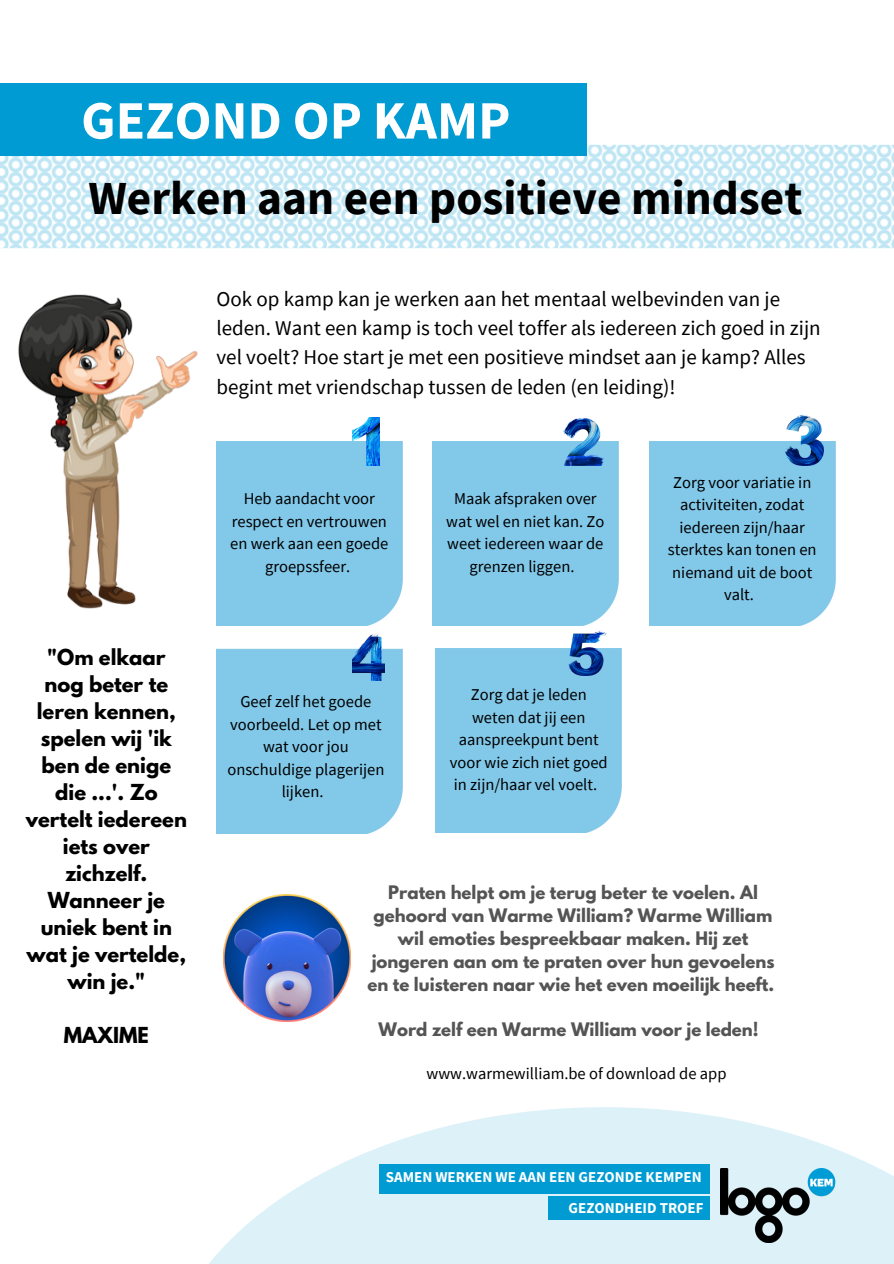
<style>
.page{position:relative;width:894px;height:1264px;background:#fff}
.page>*{position:absolute;margin:0;border:0;box-sizing:border-box;transform-origin:0 0}
.t1{font:700 54px "Source Sans Pro";color:#fff}
.t2{font:700 47.25px "Source Sans Pro";color:#000}
.t3{font:21px/29.2px "Source Sans Pro";color:#000}
.t4{font:700 19.5px/27px "League Spartan";color:#000;text-align:center}
.t5{font:16.5px/22.5px "Source Sans Pro";color:#000;text-align:center}
.t6{font:700 16.5px/23px "League Spartan";color:#545454;text-align:center}
.t7{font:700 15px/30.3px "Source Sans Pro";color:#fff;text-align:right}
</style>
<div class="page">
<svg style="left:210px;top:1107px;width:683px;height:156px;fill:#dcf1f8"></svg>
<img style="left:720px;top:1168px;width:115px;height:74px">
<div style="left:379px;top:1163px;width:330px;height:30px;background:#009bd2"></div>
<div style="left:548px;top:1196px;width:161px;height:23px;background:#009bd2"></div>
<img style="left:0;top:140px;width:893px;height:109px">
<div style="left:0;top:83px;width:586px;height:73px;background:#009bd2"></div>
<div style="left:216px;top:649px;width:186px;height:184px;background:#81c8e9"></div>
<div style="left:216px;top:441px;width:186px;height:185px;background:#81c8e9"></div>
<div style="left:649px;top:441px;width:186px;height:185px;background:#81c8e9"></div>
<div style="left:436px;top:648px;width:185px;height:184px;background:#81c8e9"></div>
<img style="left:223px;top:894px;width:127px;height:127px">
<img style="left:352px;top:418px;width:27px;height:47px">
<img style="left:563px;top:418px;width:41px;height:48px">
<img style="left:352px;top:634px;width:32px;height:46px">
<img style="left:785px;top:414px;width:38px;height:51px">
<img style="left:568px;top:631px;width:42px;height:44px">
<img style="left:18px;top:294px;width:180px;height:315px">
<h1 class="t1" style="left:81px;top:85px;width:430px">GEZOND OP KAMP</h1>
<h2 class="t2" style="left:88px;top:168px;width:715px">Werken aan een positieve mindset</h2>
<p class="t3" style="left:216px;top:284px;width:605px">Ook op kamp kan je werken aan het mentaal welbevinden van je leden. Want een kamp is toch veel toffer als iedereen zich goed in zijn vel voelt? Hoe start je met een positieve mindset aan je kamp? Alles begint met vriendschap tussen de leden (en leiding)!</p>
<p class="t4" style="left:26px;top:646px;width:162px">"Om elkaar nog beter te leren kennen, spelen wij 'ik ben de enige die ...'. Zo vertelt iedereen iets over zichzelf.<br>Wanneer je uniek bent in wat je vertelde, win je."</p>
<p class="t4" style="left:64px;top:1023px;width:87px">MAXIME</p>
<p class="t5" style="left:230px;top:487px;width:160px">Heb aandacht voor respect en vertrouwen en werk aan een goede groepssfeer.</p>
<p class="t5" style="left:446px;top:487px;width:160px">Maak afspraken over wat wel en niet kan. Zo weet iedereen waar de grenzen liggen.</p>
<p class="t5" style="left:227px;top:690px;width:158px">Geef zelf het goede voorbeeld. Let op met wat voor jou onschuldige plagerijen lijken.</p>
<p class="t5" style="left:450px;top:683px;width:159px">Zorg dat je leden weten dat jij een aanspreekpunt bent voor wie zich niet goed in zijn/haar vel voelt.</p>
<p class="t5" style="left:667px;top:470px;width:150px">Zorg voor variatie in activiteiten, zodat iedereen zijn/haar sterktes kan tonen en niemand uit de boot valt.</p>
<p class="t6" style="left:367px;top:883px;width:408px">Praten helpt om je terug beter te voelen. Al gehoord van Warme William? Warme William wil emoties bespreekbaar maken. Hij zet jongeren aan om te praten over hun gevoelens en te luisteren naar wie het even moeilijk heeft.</p>
<p class="t6" style="left:378px;top:1020px;width:381px">Word zelf een Warme William voor je leden!</p>
<p class="t5" style="left:426px;top:1061px;width:301px">www.warmewilliam.be of download de app</p>
<p class="t7" style="left:385px;top:1161px;width:319px">SAMEN WERKEN WE AAN EEN GEZONDE KEMPEN<br>GEZONDHEID TROEF</p>
</div>
